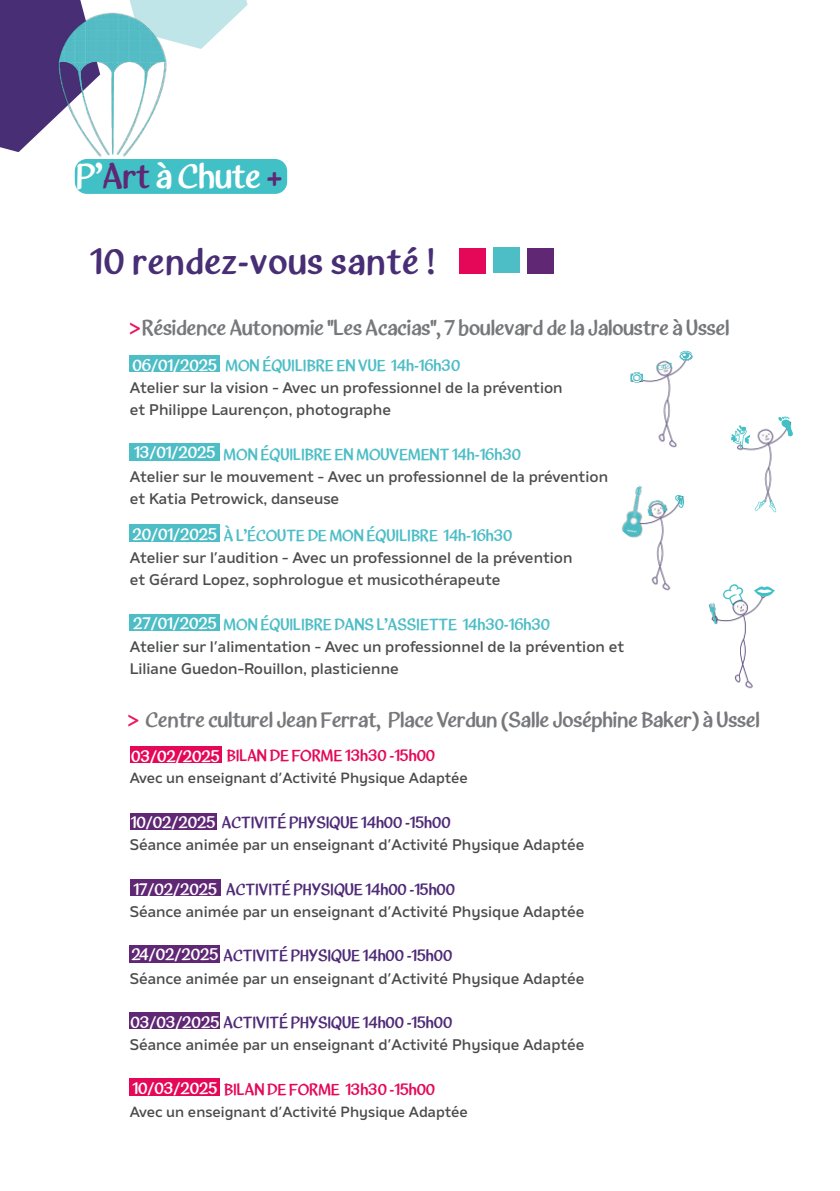
<style>
.page{position:relative;width:840px;height:1191px;background:#fff}
.page>*{position:absolute;margin:0;border:0;box-sizing:border-box;transform-origin:0 0}
.t1{font:500 37.8px "LT Comical";letter-spacing:.03em;color:#482e74}
.t2{font:500 35.6px "LT Comical";color:#fff}
.t3{font:500 22px "LT Comical";color:#76787b}
.t4{font:500 16.8px "LT Comical";color:#4dbdc6}
.t5{font:500 16.8px "LT Comical";color:#4f2a77}
.t6{font:500 16.8px "LT Comical";color:#e50858}
.t7{font:500 15.4px/22px "Amino";color:#4b4c4d}
.t8{font:500 14.8px "Amino";color:#4a4a49}
.s1{color:#602775}
.s2{font-family:"Amino";color:#ec1660}
.s3{font-size:17.2px;color:#fff}
</style>
<div class="page">
<img style="left:634px;top:355px;width:59px;height:93px">
<svg style="left:679px;top:350px;width:13px;height:10px"></svg>
<svg style="left:630px;top:372px;width:12px;height:10px"></svg>
<svg style="left:656px;top:363px;width:15px;height:7px"></svg>
<svg style="left:723px;top:584px;width:21px;height:9px"></svg>
<img style="left:720px;top:593px;width:47px;height:96px">
<img style="left:708px;top:602px;width:12px;height:22px">
<svg style="left:753px;top:586px;width:21px;height:10px"></svg>
<img style="left:651px;top:497px;width:34px;height:94px">
<img style="left:621px;top:485px;width:43px;height:57px">
<svg style="left:674px;top:495px;width:9px;height:13px"></svg>
<img style="left:644px;top:498px;width:24px;height:19px">
<img style="left:737px;top:428px;width:54px;height:71px">
<svg style="left:731px;top:425px;width:18px;height:24px"></svg>
<svg style="left:778px;top:416px;width:14px;height:20px"></svg>
<svg style="left:754px;top:499px;width:22px;height:14px"></svg>
<div style="left:130px;top:356px;width:90px;height:16px;background:#4dbdc6"></div>
<div style="left:130px;top:443px;width:90px;height:17px;background:#4dbdc6"></div>
<div style="left:130px;top:524px;width:90px;height:18px;background:#4dbdc6"></div>
<div style="left:130px;top:613px;width:90px;height:17px;background:#4dbdc6"></div>
<div style="left:130px;top:746px;width:91px;height:16px;background:#e50858"></div>
<div style="left:130px;top:813px;width:86px;height:16px;background:#602775"></div>
<div style="left:130px;top:879px;width:90px;height:16px;background:#602775"></div>
<div style="left:130px;top:944px;width:90px;height:18px;background:#602775"></div>
<div style="left:130px;top:1012px;width:90px;height:17px;background:#602775"></div>
<div style="left:130px;top:1078px;width:90px;height:17px;background:#e50858"></div>
<svg style="left:0;top:0;width:83px;height:152px;background:#553d7e"></svg>
<svg style="left:129px;top:0;width:118px;height:49px"></svg>
<img style="left:54px;top:8px;width:120px;height:186px">
<div style="left:75px;top:159px;width:212px;height:35px;background:#41c1c6;border-radius:12px"></div>
<div style="left:526px;top:249px;width:27px;height:25px;background:#602775"></div>
<div style="left:492px;top:247px;width:27px;height:26px;background:#4dbdc6"></div>
<div style="left:459px;top:249px;width:27px;height:25px;background:#e50858"></div>
<h2 class="t2" style="left:76px;top:161px;width:208px">P’<span class="s1">Art</span> à Chute <span class="s1">+</span></h2>
<h1 class="t1" style="left:90px;top:246px;width:346px">10 rendez-vous santé !</h1>
<h3 class="t3" style="left:128px;top:318px;width:603px"><span class="s2">&gt;</span>Résidence Autonomie "Les Acacias", 7 boulevard de la Jaloustre à Ussel</h3>
<p class="t4" style="left:132px;top:358px;width:329px"><span class="s3">06/01/2025</span> MON ÉQUILIBRE EN VUE 14h-16h30</p>
<p class="t7" style="left:130px;top:378px;width:434px">Atelier sur la vision - Avec un professionnel de la prévention et Philippe Laurençon, photographe</p>
<p class="t4" style="left:134px;top:447px;width:388px"><span class="s3">13/01/2025</span> MON ÉQUILIBRE EN MOUVEMENT 14h-16h30</p>
<p class="t7" style="left:130px;top:466px;width:479px">Atelier sur le mouvement - Avec un professionnel de la prévention et Katia Petrowick, danseuse</p>
<p class="t4" style="left:132px;top:528px;width:381px"><span class="s3">20/01/2025</span> À L’ÉCOUTE DE MON ÉQUILIBRE 14h-16h30</p>
<p class="t7" style="left:130px;top:548px;width:444px">Atelier sur l’audition - Avec un professionnel de la prévention et Gérard Lopez, sophrologue et musicothérapeute</p>
<p class="t4" style="left:133px;top:617px;width:418px"><span class="s3">27/01/2025</span> MON ÉQUILIBRE DANS L’ASSIETTE 14h30-16h30</p>
<p class="t7" style="left:130px;top:636px;width:495px">Atelier sur l’alimentation - Avec un professionnel de la prévention et<br>Liliane Guedon-Rouillon, plasticienne</p>
<h3 class="t3" style="left:126px;top:710px;width:635px"><span class="s2">&gt;</span> Centre culturel Jean Ferrat, Place Verdun (Salle Joséphine Baker) à Ussel</h3>
<p class="t6" style="left:131px;top:749px;width:305px"><span class="s3">03/02/2025</span> BILAN DE FORME 13h30 -15h00</p>
<p class="t8" style="left:130px;top:772px;width:339px">Avec un enseignant d’Activité Physique Adaptée</p>
<p class="t5" style="left:131px;top:815px;width:321px"><span class="s3">10/02/2025</span> ACTIVITÉ PHYSIQUE 14h00 -15h00</p>
<p class="t7" style="left:130px;top:835px;width:456px">Séance animée par un enseignant d’Activité Physique Adaptée</p>
<p class="t5" style="left:133px;top:882px;width:323px"><span class="s3">17/02/2025</span> ACTIVITÉ PHYSIQUE 14h00 -15h00</p>
<p class="t7" style="left:130px;top:901px;width:456px">Séance animée par un enseignant d’Activité Physique Adaptée</p>
<p class="t5" style="left:131px;top:949px;width:322px"><span class="s3">24/02/2025</span> ACTIVITÉ PHYSIQUE 14h00 -15h00</p>
<p class="t7" style="left:130px;top:968px;width:456px">Séance animée par un enseignant d’Activité Physique Adaptée</p>
<p class="t5" style="left:130px;top:1015px;width:323px"><span class="s3">03/03/2025</span> ACTIVITÉ PHYSIQUE 14h00 -15h00</p>
<p class="t7" style="left:130px;top:1035px;width:456px">Séance animée par un enseignant d’Activité Physique Adaptée</p>
<p class="t6" style="left:132px;top:1082px;width:304px"><span class="s3">10/03/2025</span> BILAN DE FORME 13h30 -15h00</p>
<p class="t8" style="left:130px;top:1105px;width:339px">Avec un enseignant d’Activité Physique Adaptée</p>
</div>
